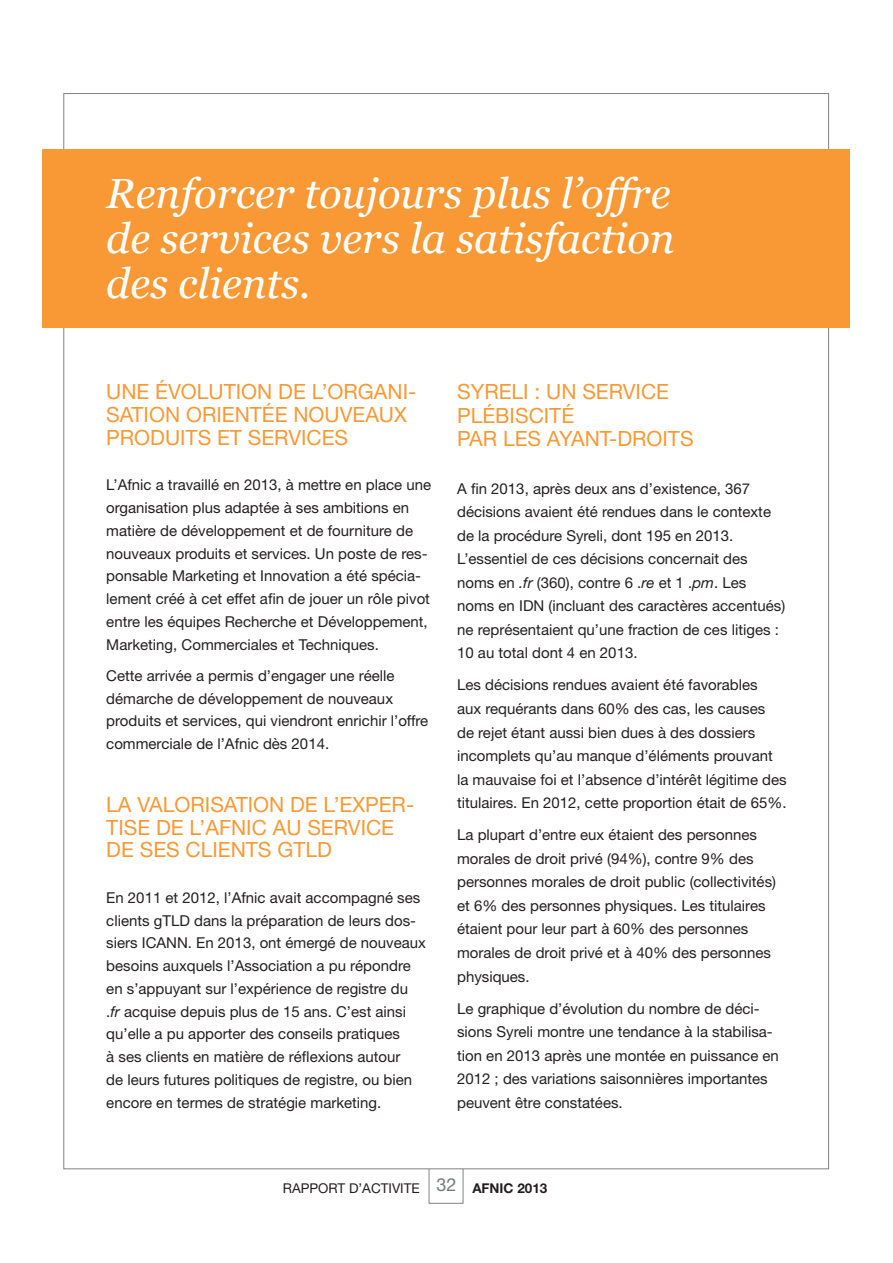
<style>
.page{position:relative;width:893px;height:1263px;background:#fff}
.page>*{position:absolute;margin:0;border:0;box-sizing:border-box;transform-origin:0 0}
.t1{font:italic 42px/45px "Georgia";color:#fff;text-align:justify}
.t2{font:21px/22.8px "Helvetica Neue";color:#f89936}
.t3{font:15px/23.5px "Helvetica Neue";color:#231f20}
.t4{font:13.5px "Helvetica Neue";color:#231f20}
.s1{font-style:italic}
.s2{font-size:18px;color:#76787b}
.s3{font-weight:700}
</style>
<div class="page">
<div style="left:43px;top:149px;width:807px;height:178px;background:#f89936"></div>
<h1 class="t1" style="left:106px;top:171px;width:570px">Renforcer toujours plus l’offre de services vers la satisfaction des clients.</h1>
<h2 class="t2" style="left:106px;top:380px;width:311px">UNE ÉVOLUTION DE L’ORGANI-<br>SATION ORIENTÉE NOUVEAUX<br>PRODUITS ET SERVICES</h2>
<p class="t3" style="left:106px;top:473px;width:326px;line-height:22.8px">L’Afnic a travaillé en 2013, à mettre en place une organisation plus adaptée à ses ambitions en matière de développement et de fourniture de nouveaux produits et services. Un poste de res&shy;ponsable Marketing et Innovation a été spécia&shy;lement créé à cet effet afin de jouer un rôle pivot entre les équipes Recherche et Développement, Marketing, Commerciales et Techniques.</p>
<p class="t3" style="left:106px;top:664px;width:324px;line-height:22.8px">Cette arrivée a permis d’engager une réelle démarche de développement de nouveaux produits et services, qui viendront enrichir l’offre commerciale de l’Afnic dès 2014.</p>
<h2 class="t2" style="left:106px;top:793px;width:309px">LA VALORISATION DE L’EXPER-<br>TISE DE L’AFNIC AU SERVICE<br>DE SES CLIENTS GTLD</h2>
<p class="t3" style="left:106px;top:886px;width:321px;line-height:22.8px">En 2011 et 2012, l’Afnic avait accompagné ses clients gTLD dans la préparation de leurs dos&shy;siers ICANN. En 2013, ont émergé de nouveaux besoins auxquels l’Association a pu répondre en s’appuyant sur l’expérience de registre du<br>.<span class="s1">fr</span> acquise depuis plus de 15 ans. C’est ainsi qu’elle a pu apporter des conseils pratiques<br>à ses clients en matière de réflexions autour<br>de leurs futures politiques de registre, ou bien encore en termes de stratégie marketing.</p>
<h2 class="t2" style="left:457px;top:380px;width:238px;line-height:23.5px">SYRELI : UN SERVICE<br>PLÉBISCITÉ<br>PAR LES AYANT-DROITS</h2>
<p class="t3" style="left:457px;top:476px;width:330px">A fin 2013, après deux ans d’existence, 367 décisions avaient été rendues dans le contexte de la procédure Syreli, dont 195 en 2013.<br>L’essentiel de ces décisions concernait des noms en <span class="s1">.fr</span> (360), contre 6 .<span class="s1">re</span> et 1 .<span class="s1">pm</span>. Les noms en IDN (incluant des caractères accentués) ne représentaient qu’une fraction de ces litiges :<br>10 au total dont 4 en 2013.</p>
<p class="t3" style="left:457px;top:673px;width:331px">Les décisions rendues avaient été favorables<br>aux requérants dans 60% des cas, les causes<br>de rejet étant aussi bien dues à des dossiers incomplets qu’au manque d’éléments prouvant la mauvaise foi et l’absence d’intérêt légitime des titulaires. En 2012, cette proportion était de 65%.</p>
<p class="t3" style="left:457px;top:823px;width:320px">La plupart d’entre eux étaient des personnes morales de droit privé (94%), contre 9% des personnes morales de droit public (collectivités) et 6% des personnes physiques. Les titulaires étaient pour leur part à 60% des personnes morales de droit privé et à 40% des personnes physiques.</p>
<p class="t3" style="left:457px;top:996px;width:323px">Le graphique d’évolution du nombre de déci&shy;sions Syreli montre une tendance à la stabilisa&shy;tion en 2013 après une montée en puissance en 2012 ; des variations saisonnières importantes peuvent être constatées.</p>
<p class="t4" style="left:283px;top:1180px;width:266px">RAPPORT D’ACTIVITE <span class="s2">32</span> <span class="s3">AFNIC 2013</span></p>
</div>
